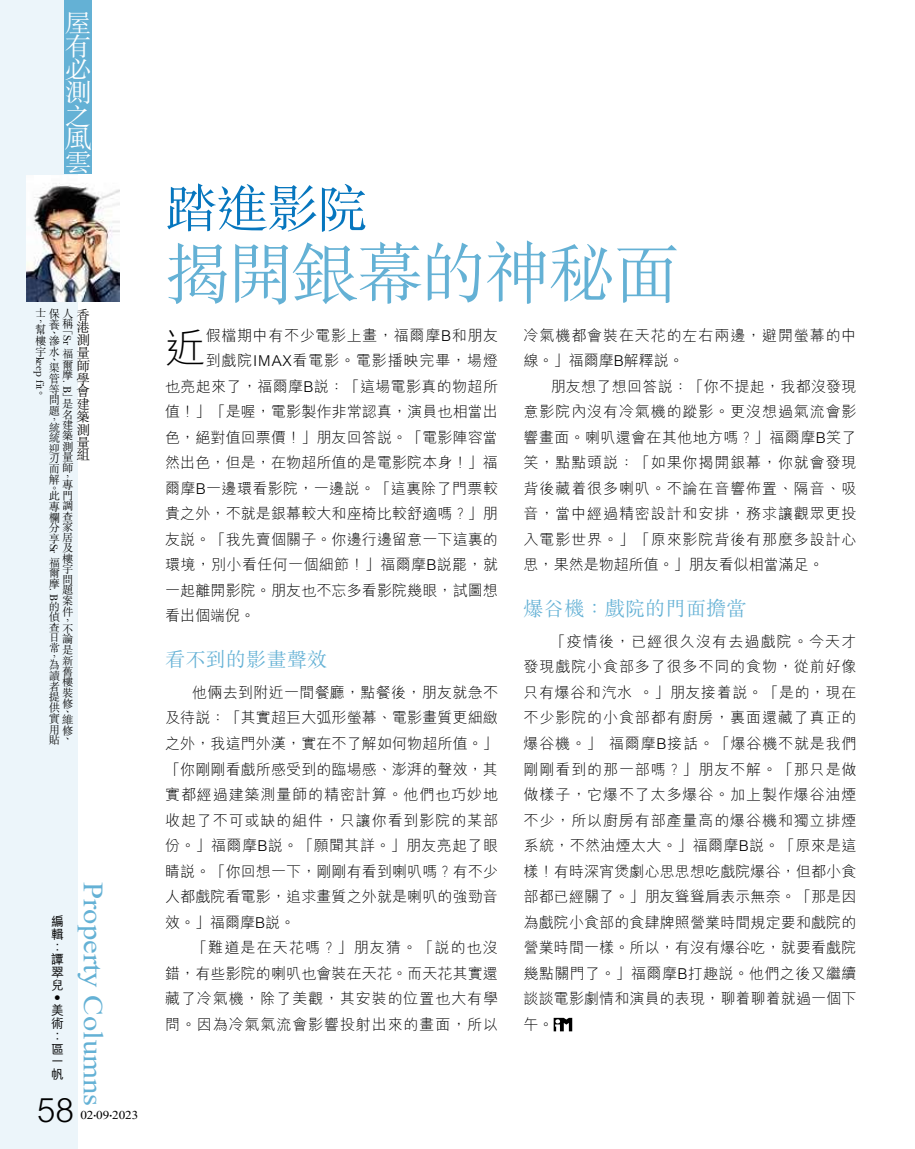
<style>
.page{position:relative;width:915px;height:1149px;background:#fff}
.page>*{position:absolute;margin:0;border:0;box-sizing:border-box;transform-origin:0 0}
.t1{font:67.5px "M Sung Light HKSCS";letter-spacing:-.05em;color:#64b1d5}
.t2{font:52.5px "M Sung Light HKSCS";color:#0676be}
.t3{font:40.5px "M Hei Light HKSCS";color:#000}
.t4{font:33.6px "M Hei Light HKSCS";color:#000}
.t5{font:27.9px "Times New Roman";color:#64b1d5;scale:1.1 1}
.t6{font:25.65px/23.1px "M Sung Light HKSCS";color:#fff;text-align:justify;scale:1.05 1}
.t7{font:20.25px "M Sung Light HKSCS";color:#64b1d5}
.t8{font:15px/25.5px "M Hei Light HKSCS";letter-spacing:.01em;color:#000;text-align:justify}
.t9{font:15px/25.5px "M Hei Light HKSCS";letter-spacing:.06em;color:#000}
.t10{font:15px "M Hei Light HKSCS";letter-spacing:.055em;color:#000}
.t11{font:15px "M Hei Light HKSCS";letter-spacing:.045em;color:#000}
.t12{font:13.5px/12.8px "M Sung Light HKSCS";color:#000;text-align:justify}
.t13{font:12.75px/12.8px "M Hei Medium HKSCS";color:#000}
.t14{font:12px "Times New Roman";color:#000;scale:1.1 1}
.t15{font:11.25px/10.6px "M Sung Light HKSCS";letter-spacing:-.035em;color:#000}
.s1{font-size:6.9px}
</style>
<div class="page">
<svg style="left:553px;top:1017px;width:19px;height:13px"></svg>
<div style="left:0;top:0;width:78px;height:1148px;background:#ecf5fa"></div>
<div style="left:64px;top:0;width:28px;height:173px;background:#64b1d5"></div>
<img style="left:26px;top:175px;width:93px;height:126px">
<h3 class="t6" style="left:64px;top:11px;width:27px">屋有必測之風雲</h3>
<p class="t15" style="left:35px;top:307px;width:40px;text-align:right">士保人養稱</p>
<p class="t15" style="left:62px;top:325px;width:12px">「</p>
<p class="t12" style="left:76px;top:307px;width:15px">香港測量師學會建築測量組</p>
<p class="t15" style="left:35px;top:315px;width:12px;line-height:9.3px">，幫</p>
<p class="t15" style="left:46px;top:356px;width:34px;rotate:90deg">keep fit</p>
<p class="t15" style="left:35px;top:386px;width:9px">。</p>
<p class="t15" style="left:35px;top:328px;width:26px;line-height:8.1px;text-indent:14px">、樓滲</p>
<p class="t15" style="left:49px;top:347px;width:12px;line-height:8.2px;text-indent:-14px">宇水、渠</p>
<p class="t15" style="left:49px;top:373px;width:13px;text-align:justify">管等問題</p>
<p class="t15" style="left:49px;top:413px;width:12px;line-height:9.1px">，統</p>
<p class="t15" style="left:49px;top:432px;width:12px;line-height:10.2px;text-align:justify">統迎刃</p>
<p class="t15" style="left:49px;top:475px;width:12px;line-height:8.1px">解。</p>
<p class="t15" style="left:73px;top:335px;width:11px;rotate:90deg">Sr</p>
<p class="t15" style="left:62px;top:348px;width:12px;text-align:justify">福爾摩</p>
<p class="t15" style="left:73px;top:379px;width:14px;rotate:90deg">. B</p>
<p class="t15" style="left:62px;top:391px;width:12px">」</p>
<p class="t15" style="left:49px;top:398px;width:26px;text-align:right">是<br>名<br>建<br>築<br>測<br>量<br>而師</p>
<p class="t15" style="left:62px;top:471px;width:12px;line-height:9.1px">，專</p>
<p class="t15" style="left:49px;top:490px;width:26px;text-align:right">此門專調欄查分家居<br>及樓<br>宇<br>問<br>題<br>案<br>件</p>
<p class="t15" style="left:49px;top:615px;width:26px;line-height:8.4px;text-indent:14px">，查不</p>
<p class="t15" style="left:62px;top:633px;width:13px;text-align:justify">論是新舊樓裝修</p>
<p class="t15" style="left:62px;top:707px;width:13px;line-height:8.2px">、維</p>
<p class="t15" style="left:49px;top:725px;width:26px;line-height:8.9px;text-indent:14px">修貼、</p>
<p class="t15" style="left:49px;top:533px;width:12px">享</p>
<p class="t15" style="left:60px;top:543px;width:11px;rotate:90deg">Sr</p>
<p class="t15" style="left:49px;top:556px;width:12px;text-align:justify">福爾摩</p>
<p class="t15" style="left:60px;top:588px;width:14px;rotate:90deg">. B</p>
<p class="t15" style="left:49px;top:600px;width:12px">的偵</p>
<p class="t15" style="left:49px;top:632px;width:12px">日常</p>
<p class="t15" style="left:49px;top:650px;width:12px;line-height:9.1px">，為</p>
<p class="t15" style="left:49px;top:669px;width:12px;text-align:justify">讀者提供實用</p>
<h3 class="t5" style="left:113px;top:881px;width:205px;rotate:90deg">Property Columns</h3>
<p class="t13" style="left:51px;top:913px;width:14px">編輯：譚翠兒</p>
<p class="t13" style="left:51px;top:1003px;width:14px">美術：區一帆</p>
<p class="t13" style="left:64px;top:952px;width:52px;rotate:90deg">●●●‧</p>
<p class="t13" style="left:64px;top:1041px;width:40px;rotate:90deg">●●●</p>
<h3 class="t4" style="left:37px;top:1085px;width:39px">58</h3>
<p class="t14" style="left:80px;top:1106px;width:54px">02<span class="s1">•</span>09<span class="s1">•</span>2023</p>
<h2 class="t2" style="left:165px;top:172px;width:205px">踏進影院</h2>
<h1 class="t1" style="left:164px;top:227px;width:516px">揭開銀幕的神秘面</h1>
<h3 class="t3" style="left:165px;top:320px;width:42px">近</h3>
<p class="t11" style="left:206px;top:324px;width:294px">假檔期中有不少電影上畫，福爾摩B和朋友</p>
<p class="t10" style="left:206px;top:350px;width:294px">到戲院IMAX看電影。電影播映完畢，場燈</p>
<p class="t8" style="left:165px;top:373px;width:334px">也亮起來了，福爾摩B說：「這場電影真的物超所</p>
<p class="t8" style="left:165px;top:398px;width:334px">值！」「是喔，電影製作非常認真，演員也相當出</p>
<p class="t8" style="left:165px;top:424px;width:334px">色，絕對值回票價！」朋友回答說。「電影陣容當</p>
<p class="t8" style="left:165px;top:449px;width:334px">然出色，但是，在物超所值的是電影院本身！」福</p>
<p class="t8" style="left:165px;top:475px;width:334px">爾摩B一邊環看影院，一邊說。「這裏除了門票較</p>
<p class="t8" style="left:165px;top:500px;width:334px">貴之外，不就是銀幕較大和座椅比較舒適嗎？」朋</p>
<p class="t8" style="left:165px;top:526px;width:334px">友說。「我先賣個關子。你邊行邊留意一下這裏的</p>
<p class="t8" style="left:165px;top:551px;width:334px">環境，別小看任何一個細節！」福爾摩B說罷，就</p>
<p class="t8" style="left:165px;top:577px;width:334px">一起離開影院。朋友也不忘多看影院幾眼，試圖想</p>
<p class="t8" style="left:165px;top:602px;width:91px">看出個端倪。</p>
<h3 class="t7" style="left:165px;top:645px;width:163px">看不到的影畫聲效</h3>
<p class="t8" style="left:165px;top:679px;width:334px;text-indent:27px">他倆去到附近一間餐廳，點餐後，朋友就急不及待說：「其實超巨大弧形螢幕、電影畫質更細緻之外，我這門外漢，實在不了解如何物超所值。」「你剛剛看戲所感受到的臨場感、澎湃的聲效，其實都經過建築測量師的精密計算。他們也巧妙地收起了不可或缺的組件，只讓你看到影院的某部份。」福爾摩B說。「願聞其詳。」朋友亮起了眼睛說。「你回想一下，剛剛有看到喇叭嗎？有不少人都戲院看電影，追求畫質之外就是喇叭的強勁音效。」福爾摩B說。</p>
<p class="t8" style="left:165px;top:934px;width:334px;text-indent:27px">「難道是在天花嗎？」朋友猜。「說的也沒錯，有些影院的喇叭也會裝在天花。而天花其實還藏了冷氣機，除了美觀，其安裝的位置也大有學問。因為冷氣氣流會影響投射出來的畫面，所以</p>
<p class="t9" style="left:523px;top:322px;width:334px">冷氣機都會裝在天花的左右兩邊，避開螢幕的中線。」福爾摩B解釋說。</p>
<p class="t8" style="left:523px;top:373px;width:334px;text-indent:27px">朋友想了想回答說：「你不提起，我都沒發現意影院內沒有冷氣機的蹤影。更沒想過氣流會影響畫面。喇叭還會在其他地方嗎？」福爾摩B笑了笑，點點頭說：「如果你揭開銀幕，你就會發現背後藏着很多喇叭。不論在音響佈置、隔音、吸音，當中經過精密設計和安排，務求讓觀眾更投入電影世界。」「原來影院背後有那麼多設計心思，果然是物超所值。」朋友看似相當滿足。</p>
<h3 class="t7" style="left:523px;top:594px;width:224px">爆谷機：戲院的門面擔當</h3>
<p class="t8" style="left:523px;top:628px;width:334px;text-indent:27px">「疫情後，已經很久沒有去過戲院。今天才發現戲院小食部多了很多不同的食物，從前好像只有爆谷和汽水 。」朋友接着說。「是的，現在不少影院的小食部都有廚房，裏面還藏了真正的爆谷機。」 福爾摩B接話。「爆谷機不就是我們剛剛看到的那一部嗎？」朋友不解。「那只是做做樣子，它爆不了太多爆谷。加上製作爆谷油煙不少，所以廚房有部產量高的爆谷機和獨立排煙系統，不然油煙太大。」福爾摩B說。「原來是這樣！有時深宵煲劇心思思想吃戲院爆谷，但都小食部都已經關了。」朋友聳聳肩表示無奈。「那是因為戲院小食部的食肆牌照營業時間規定要和戲院的營業時間一樣。所以，有沒有爆谷吃，就要看戲院幾點關門了。」福爾摩B打趣說。他們之後又繼續談談電影劇情和演員的表現，聊着聊着就過一個下午。</p>
</div>
